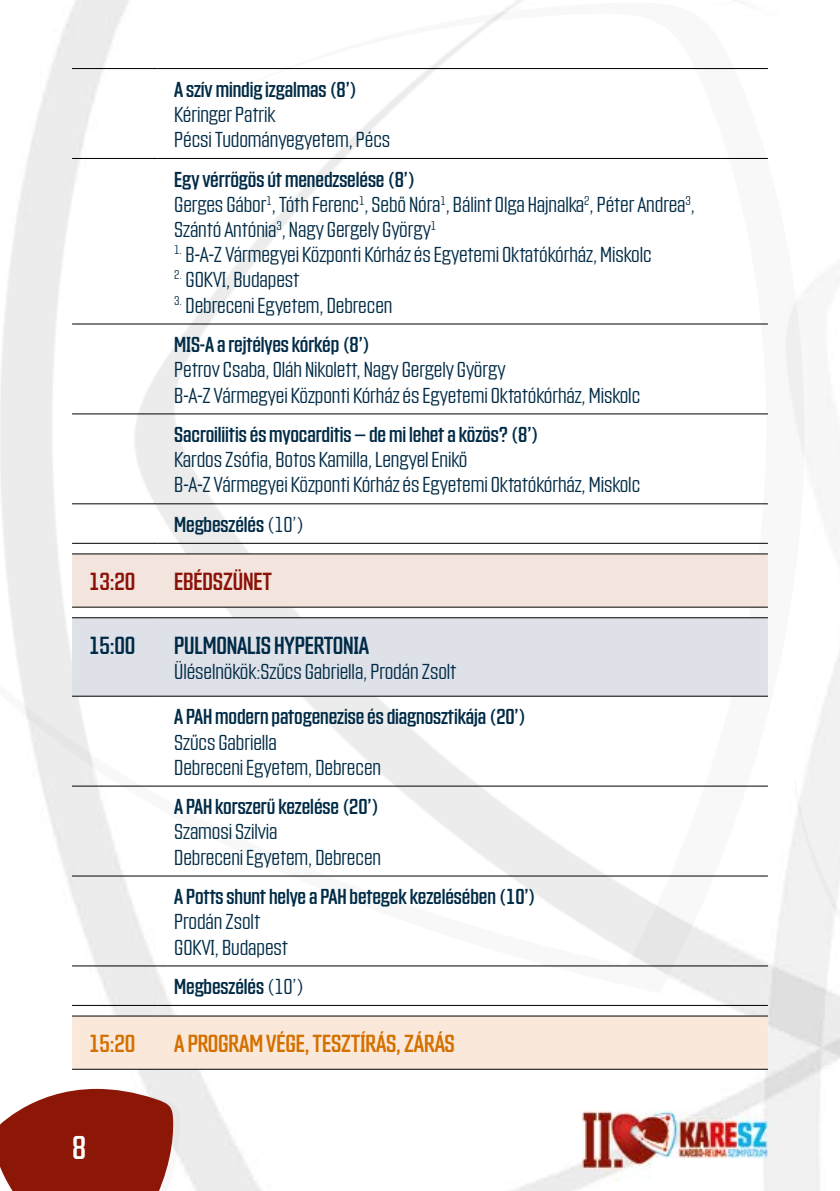
<style>
.page{position:relative;width:840px;height:1191px;background:#fff}
.page>*{position:absolute;margin:0;border:0;box-sizing:border-box;transform-origin:0 0}
.t1{font:32px "Countach";color:#fff}
.t2{font:24px "Countach";letter-spacing:-.01em;color:#d47000}
.t3{font:24px "Countach";letter-spacing:-.01em;color:#002b46}
.t4{font:24px "Countach";letter-spacing:-.01em;color:#8a1207}
.t5{font:300 21px/25.2px "Countach";letter-spacing:-.005em;color:#002b46}
.t6{font:21px "Countach";letter-spacing:-.005em;color:#002b46}
.s1{font-weight:400}
.s2{font-weight:300}
</style>
<div class="page">
<img style="left:72px;top:0;width:721px;height:1191px">
<img style="left:70px;top:2px;width:769px;height:991px">
<img style="left:0;top:14px;width:824px;height:951px">
<img style="left:174px;top:1088px;width:7px;height:103px">
<img style="left:0;top:1088px;width:174px;height:103px">
<div style="left:72px;top:554px;width:695px;height:52px;background:#f3e4dd"></div>
<div style="left:72px;top:618px;width:695px;height:77px;background:#dfe1e9"></div>
<div style="left:72px;top:1016px;width:695px;height:52px;background:#fae9da"></div>
<hr style="left:72px;top:68px;width:85px;height:1px;background:#000">
<hr style="left:157px;top:68px;width:610px;height:1px;background:#000">
<hr style="left:72px;top:158px;width:85px;height:1px;background:#000">
<hr style="left:157px;top:158px;width:610px;height:1px;background:#000">
<hr style="left:72px;top:323px;width:85px;height:1px;background:#000">
<hr style="left:157px;top:323px;width:610px;height:1px;background:#000">
<hr style="left:72px;top:413px;width:85px;height:1px;background:#000">
<hr style="left:157px;top:413px;width:610px;height:1px;background:#000">
<hr style="left:72px;top:503px;width:85px;height:1px;background:#000">
<hr style="left:157px;top:503px;width:610px;height:1px;background:#000">
<hr style="left:72px;top:543px;width:85px;height:1px;background:#000">
<hr style="left:157px;top:543px;width:610px;height:1px;background:#000">
<hr style="left:72px;top:553px;width:85px;height:1px;background:#000">
<hr style="left:157px;top:553px;width:610px;height:1px;background:#000">
<hr style="left:72px;top:606px;width:85px;height:1px;background:#000">
<hr style="left:157px;top:606px;width:610px;height:1px;background:#000">
<hr style="left:72px;top:617px;width:85px;height:1px;background:#000">
<hr style="left:157px;top:617px;width:610px;height:1px;background:#000">
<hr style="left:72px;top:695px;width:85px;height:1px;background:#000">
<hr style="left:157px;top:695px;width:610px;height:1px;background:#000">
<hr style="left:72px;top:785px;width:85px;height:1px;background:#000">
<hr style="left:157px;top:785px;width:610px;height:1px;background:#000">
<hr style="left:72px;top:875px;width:85px;height:1px;background:#000">
<hr style="left:157px;top:875px;width:610px;height:1px;background:#000">
<hr style="left:72px;top:965px;width:85px;height:1px;background:#000">
<hr style="left:157px;top:965px;width:610px;height:1px;background:#000">
<hr style="left:72px;top:1005px;width:85px;height:1px;background:#000">
<hr style="left:157px;top:1005px;width:610px;height:1px;background:#000">
<hr style="left:72px;top:1015px;width:85px;height:1px;background:#000">
<hr style="left:157px;top:1015px;width:610px;height:1px;background:#000">
<hr style="left:72px;top:1068px;width:85px;height:1px;background:#000">
<hr style="left:157px;top:1068px;width:610px;height:1px;background:#000">
<p class="t6" style="left:174px;top:76px;width:184px">A szív mindig izgalmas (8’)</p>
<p class="t5" style="left:174px;top:100px;width:217px">Kéringer Patrik<br>Pécsi Tudományegyetem, Pécs</p>
<p class="t5" style="left:174px;top:165px;width:522px"><span class="s1">Egy vérrögös út menedzselése (8’)<br></span>Gerges Gábor<sup>1</sup>, Tóth Ferenc<sup>1</sup>, Sebő Nóra<sup>1</sup>, Bálint Olga Hajnalka<sup>2</sup>, Péter Andrea<sup>3</sup>,<br>Szántó Antónia<sup>3</sup>, Nagy Gergely György<sup>1</sup></p>
<p class="t5" style="left:174px;top:241px;width:478px"><sup>1.</sup> B-A-Z Vármegyei Központi Kórház és Egyetemi Oktatókórház, Miskolc</p>
<p class="t5" style="left:174px;top:266px;width:126px"><sup>2.</sup> GOKVI, Budapest</p>
<p class="t5" style="left:174px;top:284px;width:220px;line-height:39.4px"><sup>3.</sup> Debreceni Egyetem, Debrecen<br><span class="s1">MIS-A a rejtélyes kórkép (8’)</span></p>
<p class="t5" style="left:174px;top:356px;width:467px">Petrov Csaba, Oláh Nikolett, Nagy Gergely György<br>B-A-Z Vármegyei Központi Kórház és Egyetemi Oktatókórház, Miskolc</p>
<p class="t6" style="left:174px;top:421px;width:366px">Sacroiliitis és myocarditis – de mi lehet a közös? (8’)</p>
<p class="t5" style="left:174px;top:446px;width:467px">Kardos Zsófia, Botos Kamilla, Lengyel Enikő<br>B-A-Z Vármegyei Központi Kórház és Egyetemi Oktatókórház, Miskolc</p>
<p class="t6" style="left:174px;top:511px;width:131px">Megbeszélés <span class="s2">(10’)</span></p>
<p class="t4" style="left:89px;top:566px;width:48px">13:20</p>
<p class="t4" style="left:174px;top:566px;width:99px">EBÉDSZÜNET</p>
<p class="t3" style="left:89px;top:630px;width:48px">15:00</p>
<p class="t3" style="left:174px;top:630px;width:196px">PULMONALIS HYPERTONIA</p>
<p class="t5" style="left:174px;top:657px;width:283px">Üléselnökök:Szűcs Gabriella, Prodán Zsolt</p>
<p class="t6" style="left:174px;top:703px;width:353px">A PAH modern patogenezise és diagnosztikája (20’)</p>
<p class="t5" style="left:174px;top:728px;width:208px">Szűcs Gabriella<br>Debreceni Egyetem, Debrecen</p>
<p class="t6" style="left:174px;top:793px;width:206px">A PAH korszerű kezelése (20’)</p>
<p class="t5" style="left:174px;top:818px;width:208px">Szamosi Szilvia<br>Debreceni Egyetem, Debrecen</p>
<p class="t6" style="left:174px;top:883px;width:363px">A Potts shunt helye a PAH betegek kezelésében (10’)</p>
<p class="t5" style="left:174px;top:908px;width:115px">Prodán Zsolt<br>GOKVI, Budapest</p>
<p class="t6" style="left:174px;top:973px;width:131px">Megbeszélés <span class="s2">(10’)</span></p>
<p class="t2" style="left:89px;top:1028px;width:48px">15:20</p>
<p class="t2" style="left:174px;top:1028px;width:282px">A PROGRAM VÉGE, TESZTÍRÁS, ZÁRÁS</p>
<h1 class="t1" style="left:72px;top:1127px;width:16px">8</h1>
</div>
